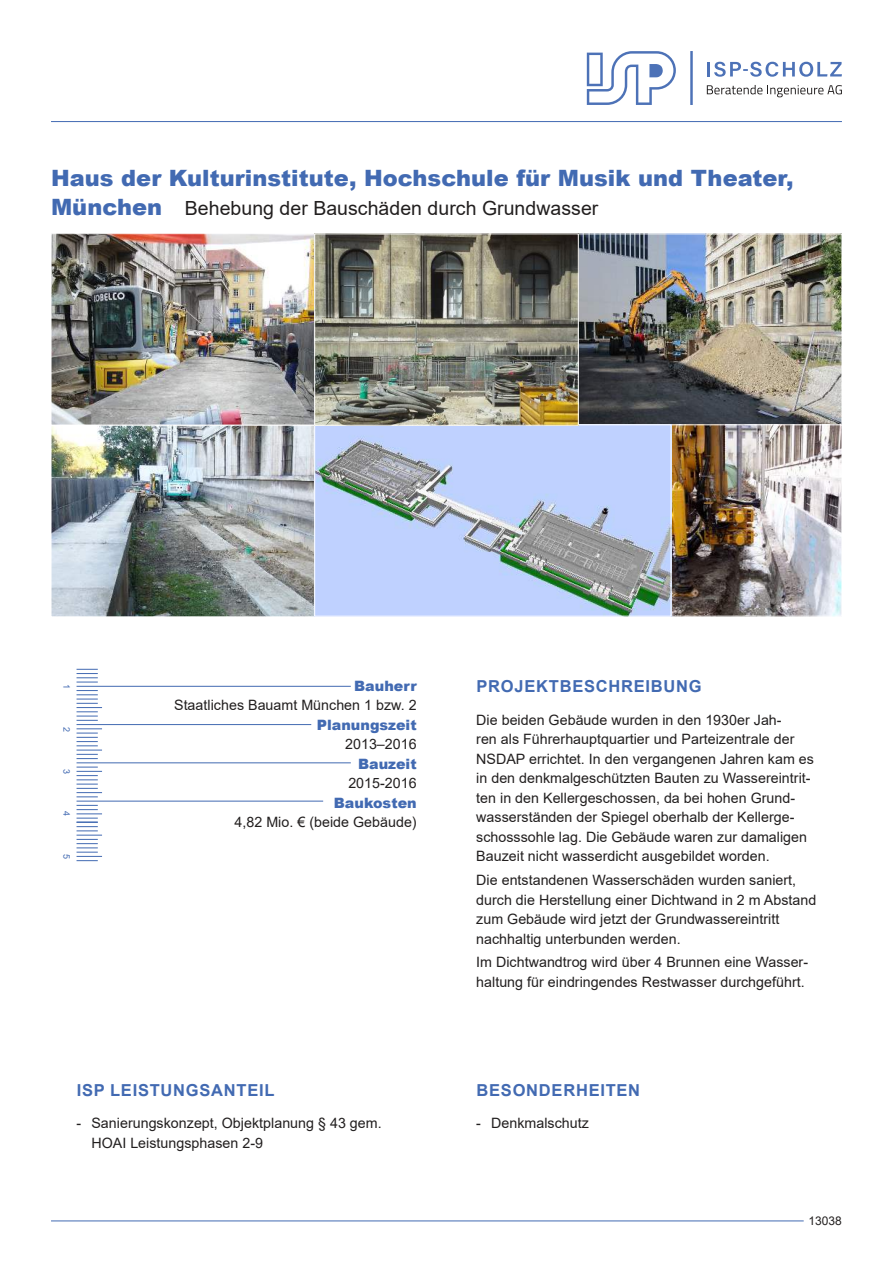
<style>
.page{position:relative;width:893px;height:1263px;background:#fff}
.page>*{position:absolute;margin:0;border:0;box-sizing:border-box;transform-origin:0 0}
.t1{font:900 22.5px "Arial";color:#426ab2}
.t2{font:19.5px "Arial";color:#221f1f}
.t3{font:700 16.5px "Arial";letter-spacing:.045em;color:#426ab2}
.t4{font:14.25px/19.5px "Arial";color:#221f1f}
.t5{font:900 14.25px "Arial";color:#426ab2}
.t6{font:12px "Arial";letter-spacing:.005em;color:#221f1f}
.t7{font:9px "Arial";color:#426ab2}
.s1{font-weight:900;font-size:22.5px;color:#426ab2}
</style>
<div class="page">
<svg style="left:77px;top:669px;width:21px;height:14px"></svg>
<hr style="left:77px;top:686px;width:274px;height:1px;background:#426ab2">
<svg style="left:77px;top:690px;width:25px;height:31px"></svg>
<hr style="left:77px;top:724px;width:234px;height:1px;background:#426ab2">
<svg style="left:77px;top:728px;width:25px;height:31px"></svg>
<hr style="left:77px;top:762px;width:274px;height:1px;background:#426ab2">
<svg style="left:77px;top:767px;width:25px;height:30px"></svg>
<hr style="left:77px;top:801px;width:246px;height:1px;background:#426ab2">
<img style="left:53px;top:235px;width:787px;height:382px">
<div style="left:51px;top:233px;width:264px;height:193px;border:1px solid #fff"></div>
<div style="left:51px;top:425px;width:264px;height:192px;border:1px solid #fff"></div>
<div style="left:578px;top:233px;width:264px;height:193px;border:1px solid #fff"></div>
<img style="left:673px;top:426px;width:167px;height:188px">
<div style="left:671px;top:424px;width:171px;height:192px;border:1px solid #fff"></div>
<svg style="left:316px;top:426px;width:353px;height:188px;background:#b0c0de"></svg>
<div style="left:314px;top:424px;width:357px;height:192px;border:1px solid #fff"></div>
<img style="left:316px;top:235px;width:261px;height:189px">
<div style="left:314px;top:233px;width:265px;height:193px;border:1px solid #fff"></div>
<hr style="left:51px;top:1220px;width:753px;height:1px;background:#426ab2">
<svg style="left:77px;top:805px;width:25px;height:56px"></svg>
<hr style="left:51px;top:121px;width:791px;height:1px;background:#426ab2">
<hr style="left:690px;top:51px;width:3px;height:54px;background:#4d72b7">
<svg style="left:587px;top:51px;width:89px;height:54px"></svg>
<svg style="left:707px;top:85px;width:135px;height:12px"></svg>
<hr style="left:707px;top:62px;width:3px;height:14px;background:#4d72b7">
<svg style="left:714px;top:62px;width:128px;height:15px"></svg>
<h1 class="t1" style="left:51px;top:170px;width:744px">Haus der Kulturinstitute, Hochschule für Musik und Theater,</h1>
<h2 class="t2" style="left:51px;top:200px;width:549px"><span class="s1">München</span> Behebung der Bauschäden durch Grundwasser</h2>
<p class="t7" style="left:70px;top:684px;width:7px;rotate:90deg">1</p>
<p class="t7" style="left:70px;top:727px;width:7px;rotate:90deg">2</p>
<p class="t7" style="left:70px;top:769px;width:7px;rotate:90deg">3</p>
<p class="t7" style="left:70px;top:811px;width:7px;rotate:90deg">4</p>
<p class="t7" style="left:70px;top:854px;width:7px;rotate:90deg">5</p>
<p class="t5" style="left:354px;top:680px;width:64px">Bauherr</p>
<p class="t4" style="left:174px;top:697px;width:244px">Staatliches Bauamt München 1 bzw. 2</p>
<p class="t5" style="left:317px;top:719px;width:101px">Planungszeit</p>
<p class="t4" style="left:345px;top:736px;width:73px">2013–2016</p>
<p class="t5" style="left:358px;top:758px;width:60px">Bauzeit</p>
<p class="t4" style="left:348px;top:775px;width:70px">2015-2016</p>
<p class="t5" style="left:334px;top:797px;width:84px">Baukosten</p>
<p class="t4" style="left:235px;top:814px;width:184px">4,82 Mio. € (beide Gebäude)</p>
<p class="t3" style="left:477px;top:677px;width:227px">PROJEKTBESCHREIBUNG</p>
<p class="t4" style="left:476px;top:711px;width:339px">Die beiden Gebäude wurden in den 1930er Jah-<br>ren als Führerhauptquartier und Parteizentrale der NSDAP errichtet. In den vergangenen Jahren kam es in den denkmalgeschützten Bauten zu Wassereintrit&shy;ten in den Kellergeschossen, da bei hohen Grund&shy;wasserständen der Spiegel oberhalb der Kellerge&shy;schosssohle lag. Die Gebäude waren zur damaligen Bauzeit nicht wasserdicht ausgebildet worden.</p>
<p class="t4" style="left:476px;top:871px;width:342px">Die entstandenen Wasserschäden wurden saniert, durch die Herstellung einer Dichtwand in 2 m Abstand zum Gebäude wird jetzt der Grundwassereintritt nachhaltig unterbunden werden.</p>
<p class="t4" style="left:476px;top:954px;width:333px">Im Dichtwandtrog wird über 4 Brunnen eine Wasser&shy;haltung für eindringendes Restwasser durchgeführt.</p>
<p class="t3" style="left:77px;top:1080px;width:199px">ISP LEISTUNGSANTEIL</p>
<p class="t3" style="left:477px;top:1080px;width:165px">BESONDERHEITEN</p>
<p class="t4" style="left:91px;top:1114px;width:292px;text-indent:-15px">- Sanierungskonzept, Objektplanung § 43 gem.<br>HOAI Leistungsphasen 2-9</p>
<p class="t4" style="left:476px;top:1114px;width:114px">- Denkmalschutz</p>
<p class="t6" style="left:808px;top:1216px;width:35px">13038</p>
</div>
